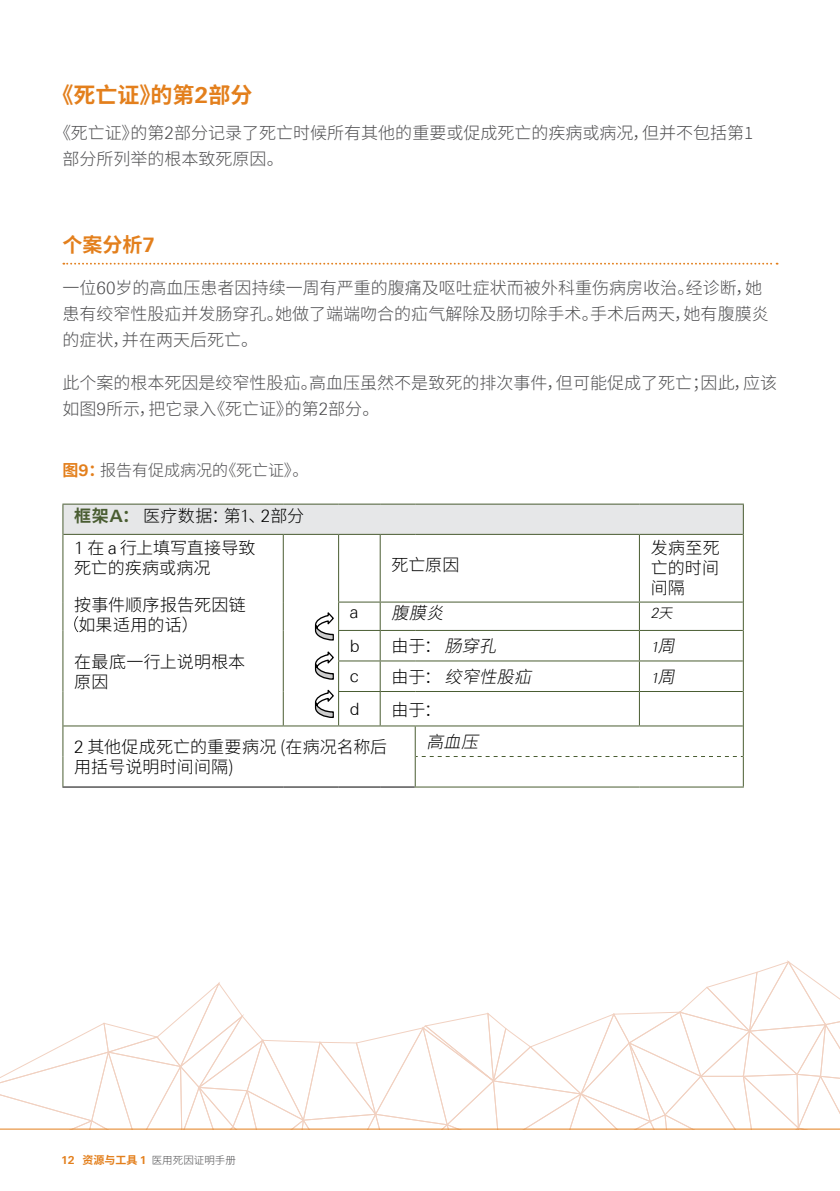
<style>
.page{position:relative;width:840px;height:1191px;background:#fff}
.page>*{position:absolute;margin:0;border:0;box-sizing:border-box;transform-origin:0 0}
.t1{font:700 22px "Source Han Sans CN";color:#e37f1c}
.t2{font:700 20px "Source Han Sans CN";color:#e37f1c}
.t3{font:300 17px/26px "Source Han Sans CN";color:#4d4d4f}
.t4{font:300 17px/20px "Source Han Sans CN";letter-spacing:.005em;color:#000}
.t5{font:italic 300 17px "Source Han Sans CN";color:#000}
.t6{font:300 17px "Linotype Univers 330";color:#000}
.t7{font:300 16px "Source Han Sans CN";color:#4d4d4f}
.t8{font:italic 300 14px "Linotype Univers 330";color:#000}
.t9{font:300 10.4px "Source Han Sans CN";color:#4d4d4f}
.s1{font-family:"Linotype Univers 630"}
.s2{font-family:"Linotype Univers 330"}
.s3{font-weight:700;color:#e37f1c}
.s4{font-family:"Linotype Univers 630";font-weight:700;color:#e37f1c}
.s5{font-weight:700;color:#4a5d32}
.s6{font-family:"Linotype Univers 630";font-weight:700;color:#4a5d32}
.s7{font-family:"Source Han Sans CN"}
.s8{font-style:italic}
.s9{font-family:"Source Han Sans CN";font-size:17px}
.s10{font-style:normal}
.s11{font-family:"Linotype Univers 630";font-weight:700;font-size:11px;color:#e37f1c}
.s12{font-weight:700;font-size:11px;color:#e37f1c}
</style>
<div class="page">
<svg style="left:63px;top:263px;width:714px;height:2px"></svg>
<svg style="left:0;top:960px;width:839px;height:170px"></svg>
<hr style="left:0;top:1128px;width:839px;height:1px;background:#e37f1c">
<div style="left:63px;top:504px;width:679px;height:30px;background:#e6e7e8"></div>
<hr style="left:62px;top:786px;width:221px;height:1px;background:#000">
<hr style="left:283px;top:786px;width:55px;height:1px;background:#000">
<hr style="left:338px;top:786px;width:42px;height:1px;background:#000">
<hr style="left:380px;top:786px;width:34px;height:1px;background:#000">
<hr style="left:414px;top:756px;width:1px;height:30px;background:#4a5d32">
<hr style="left:414px;top:786px;width:225px;height:1px;background:#4a5d32">
<hr style="left:639px;top:786px;width:104px;height:1px;background:#4a5d32">
<hr style="left:742px;top:756px;width:1px;height:30px;background:#4a5d32">
<svg style="left:415px;top:756px;width:327px;height:1px"></svg>
<hr style="left:62px;top:503px;width:221px;height:1px;background:#4a5d32">
<hr style="left:62px;top:504px;width:1px;height:30px;background:#4a5d32">
<hr style="left:283px;top:503px;width:55px;height:1px;background:#4a5d32">
<hr style="left:338px;top:503px;width:42px;height:1px;background:#4a5d32">
<hr style="left:380px;top:503px;width:35px;height:1px;background:#4a5d32">
<hr style="left:415px;top:503px;width:224px;height:1px;background:#4a5d32">
<hr style="left:639px;top:503px;width:104px;height:1px;background:#4a5d32">
<hr style="left:742px;top:504px;width:1px;height:30px;background:#4a5d32">
<hr style="left:62px;top:534px;width:1px;height:68px;background:#4a5d32">
<svg style="left:62px;top:602px;width:1px;height:28px"></svg>
<hr style="left:62px;top:630px;width:1px;height:31px;background:#4a5d32">
<hr style="left:62px;top:661px;width:1px;height:30px;background:#4a5d32">
<hr style="left:62px;top:691px;width:1px;height:35px;background:#4a5d32">
<hr style="left:742px;top:534px;width:1px;height:68px;background:#4a5d32">
<svg style="left:742px;top:602px;width:1px;height:28px"></svg>
<hr style="left:742px;top:630px;width:1px;height:31px;background:#4a5d32">
<hr style="left:742px;top:661px;width:1px;height:30px;background:#4a5d32">
<hr style="left:742px;top:691px;width:1px;height:35px;background:#4a5d32">
<hr style="left:62px;top:726px;width:1px;height:30px;background:#4a5d32">
<hr style="left:62px;top:756px;width:1px;height:30px;background:#4a5d32">
<hr style="left:742px;top:726px;width:1px;height:30px;background:#4a5d32">
<hr style="left:63px;top:534px;width:220px;height:1px;background:#4a5d32">
<hr style="left:282px;top:535px;width:1px;height:67px;background:#4a5d32">
<svg style="left:282px;top:602px;width:1px;height:28px"></svg>
<hr style="left:282px;top:630px;width:1px;height:31px;background:#4a5d32">
<hr style="left:282px;top:661px;width:1px;height:30px;background:#4a5d32">
<hr style="left:282px;top:691px;width:1px;height:34px;background:#4a5d32">
<hr style="left:283px;top:534px;width:55px;height:1px;background:#4a5d32">
<hr style="left:338px;top:535px;width:1px;height:66px;background:#4a5d32">
<hr style="left:338px;top:534px;width:42px;height:1px;background:#4a5d32">
<hr style="left:379px;top:535px;width:1px;height:66px;background:#4a5d32">
<hr style="left:380px;top:534px;width:35px;height:1px;background:#4a5d32">
<hr style="left:415px;top:534px;width:224px;height:1px;background:#4a5d32">
<hr style="left:638px;top:535px;width:1px;height:66px;background:#4a5d32">
<hr style="left:639px;top:534px;width:103px;height:1px;background:#4a5d32">
<hr style="left:338px;top:601px;width:42px;height:1px;background:#4a5d32">
<hr style="left:380px;top:601px;width:35px;height:1px;background:#4a5d32">
<hr style="left:415px;top:601px;width:224px;height:1px;background:#4a5d32">
<hr style="left:639px;top:601px;width:103px;height:1px;background:#4a5d32">
<hr style="left:338px;top:630px;width:42px;height:1px;background:#4a5d32">
<svg style="left:379px;top:602px;width:1px;height:58px"></svg>
<hr style="left:380px;top:630px;width:35px;height:1px;background:#4a5d32">
<hr style="left:415px;top:630px;width:224px;height:1px;background:#4a5d32">
<svg style="left:638px;top:602px;width:1px;height:58px"></svg>
<hr style="left:639px;top:630px;width:103px;height:1px;background:#4a5d32">
<hr style="left:338px;top:661px;width:1px;height:30px;background:#4a5d32">
<hr style="left:338px;top:660px;width:42px;height:1px;background:#4a5d32">
<hr style="left:379px;top:661px;width:1px;height:30px;background:#4a5d32">
<hr style="left:380px;top:660px;width:35px;height:1px;background:#4a5d32">
<hr style="left:415px;top:660px;width:224px;height:1px;background:#4a5d32">
<hr style="left:638px;top:661px;width:1px;height:30px;background:#4a5d32">
<hr style="left:639px;top:660px;width:103px;height:1px;background:#4a5d32">
<hr style="left:338px;top:692px;width:1px;height:33px;background:#4a5d32">
<hr style="left:338px;top:691px;width:42px;height:1px;background:#4a5d32">
<hr style="left:379px;top:692px;width:1px;height:33px;background:#4a5d32">
<hr style="left:380px;top:691px;width:35px;height:1px;background:#4a5d32">
<hr style="left:415px;top:691px;width:224px;height:1px;background:#4a5d32">
<hr style="left:638px;top:692px;width:1px;height:33px;background:#4a5d32">
<hr style="left:639px;top:691px;width:103px;height:1px;background:#4a5d32">
<hr style="left:63px;top:725px;width:220px;height:1px;background:#4a5d32">
<hr style="left:283px;top:725px;width:55px;height:1px;background:#4a5d32">
<hr style="left:338px;top:725px;width:42px;height:1px;background:#4a5d32">
<hr style="left:380px;top:725px;width:35px;height:1px;background:#4a5d32">
<hr style="left:414px;top:726px;width:1px;height:30px;background:#4a5d32">
<hr style="left:415px;top:725px;width:224px;height:1px;background:#4a5d32">
<hr style="left:639px;top:725px;width:103px;height:1px;background:#4a5d32">
<svg style="left:74px;top:616px;width:4px;height:16px"></svg>
<svg style="left:314px;top:689px;width:20px;height:29px"></svg>
<svg style="left:314px;top:602px;width:25px;height:78px"></svg>
<p class="t1" style="left:52px;top:82px;width:202px">《死亡证》的第<span class="s1">2</span>部分</p>
<p class="t3" style="left:62px;top:120px;width:692px;text-indent:-8px">《死亡证》的第<span class="s2">2</span>部分记录了死亡时候所有其他的重要或促成死亡的疾病或病况，但并不包括第1部分所列举的根本致死原因。</p>
<p class="t2" style="left:62px;top:233px;width:94px">个案分析<span class="s1">7</span></p>
<p class="t3" style="left:62px;top:275px;width:707px">一位<span class="s2">60</span>岁的高血压患者因持续一周有严重的腹痛及呕吐症状而被外科重伤病房收治。经诊断，她患有绞窄性股疝并发肠穿孔。她做了端端吻合的疝气解除及肠切除手术。手术后两天，她有腹膜炎的症状，并在两天后死亡。</p>
<p class="t3" style="left:62px;top:370px;width:715px">此个案的根本死因是绞窄性股疝。高血压虽然不是致死的排次事件，但可能促成了死亡；因此，应该如图<span class="s2">9</span>所示，把它录入《死亡证》的第<span class="s2">2</span>部分。</p>
<p class="t7" style="left:62px;top:461px;width:247px"><span class="s3">图</span><span class="s4">9</span><span class="s3">：</span>报告有促成病况的《死亡证》。</p>
<p class="t4" style="left:74px;top:500px;width:231px;line-height:31.6px"><span class="s5">框架</span><span class="s6">A</span><span class="s5">：</span>医疗数据：第<span class="s2">1</span>、<span class="s2">2</span>部分<br><span class="s2">1</span> 在 <span class="s2">a</span> 行上填写直接导致</p>
<p class="t4" style="left:74px;top:549px;width:173px;line-height:37px">死亡的疾病或病况<br>按事件顺序报告死因链</p>
<p class="t4" style="left:74px;top:606px;width:172px;line-height:37px">如果适用的话）<br>在最底一行上说明根本</p>
<p class="t4" style="left:74px;top:671px;width:36px">原因</p>
<p class="t4" style="left:650px;top:537px;width:71px;text-align:justify">发病至死亡的时间间隔</p>
<p class="t4" style="left:391px;top:555px;width:69px">死亡原因</p>
<p class="t6" style="left:350px;top:602px;width:10px">a</p>
<p class="t5" style="left:391px;top:603px;width:62px">腹膜炎</p>
<p class="t8" style="left:650px;top:604px;width:30px">2<span class="s7">天</span></p>
<p class="t6" style="left:350px;top:636px;width:11px">b</p>
<p class="t4" style="left:391px;top:636px;width:114px">由于： <span class="s8">肠穿孔</span></p>
<p class="t8" style="left:650px;top:639px;width:34px">1<span class="s9">周</span></p>
<p class="t6" style="left:350px;top:666px;width:10px">c</p>
<p class="t5" style="left:391px;top:667px;width:150px"><span class="s10">由于：</span> 绞窄性股疝</p>
<p class="t8" style="left:650px;top:669px;width:34px">1<span class="s9">周</span></p>
<p class="t6" style="left:350px;top:699px;width:11px">d</p>
<p class="t4" style="left:391px;top:699px;width:51px">由于：</p>
<p class="t4" style="left:74px;top:737px;width:314px"><span class="s2">2</span> 其他促成死亡的重要病况 (在病况名称后用括号说明时间间隔)</p>
<p class="t5" style="left:426px;top:732px;width:62px">高血压</p>
<p class="t9" style="left:61px;top:1154px;width:176px"><span class="s11">12</span> <span class="s12">资源与工具</span> <span class="s11">1</span> 医用死因证明手册</p>
</div>
